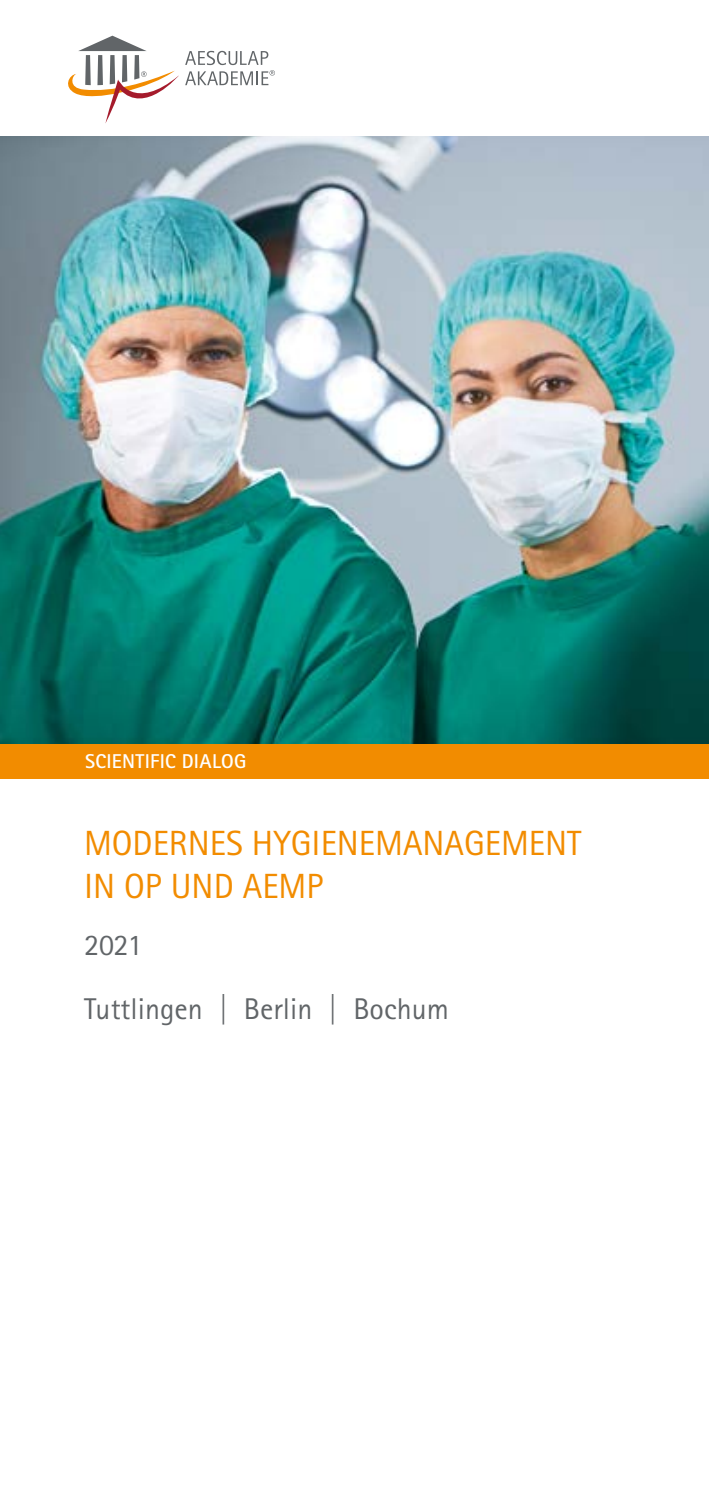
<style>
.page{position:relative;width:709px;height:1489px;background:#fff}
.page>*{position:absolute;margin:0;border:0;box-sizing:border-box;transform-origin:0 0}
.t1{font:35px/42.5px "Rotis Sans Serif Pro";color:#f28c00}
.t2{font:30px/64.2px "Rotis Sans Serif Pro";color:#616568}
.t3{font:700 20px "Rotis Sans Serif Pro";letter-spacing:.015em;color:#fff}
</style>
<div class="page">
<img style="left:0;top:136px;width:709px;height:608px">
<svg style="left:185px;top:51px;width:90px;height:34px"></svg>
<svg style="left:68px;top:36px;width:111px;height:87px"></svg>
<div style="left:0;top:744px;width:709px;height:34px;background:#f28c00"></div>
<p class="t3" style="left:85px;top:749px;width:163px">SCIENTIFIC DIALOG</p>
<p class="t1" style="left:84px;top:822px;width:499px">MODERNES HYGIENEMANAGEMENT<br>IN OP UND AEMP</p>
<p class="t2" style="left:84px;top:912px;width:366px">2021<br>Tuttlingen | Berlin | Bochum</p>
</div>
